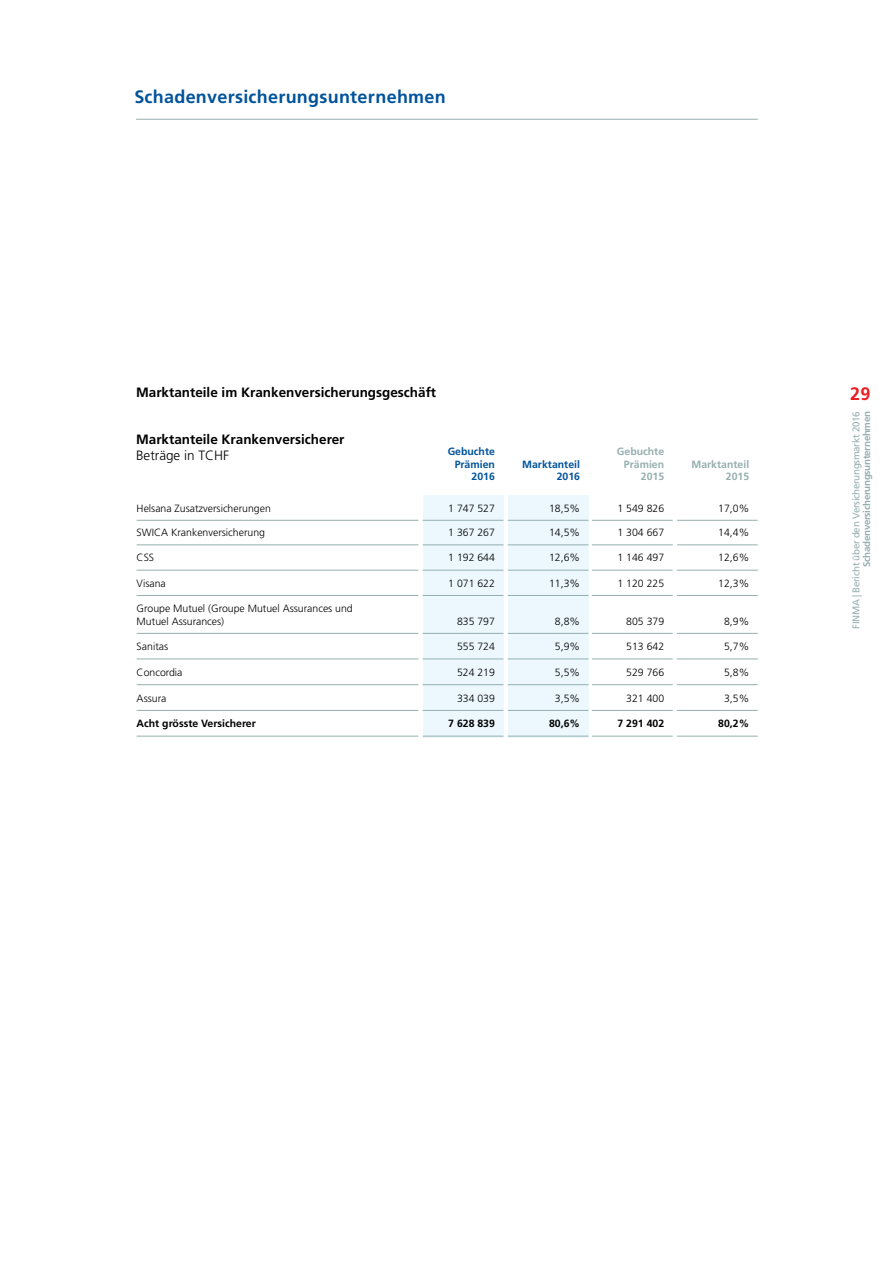
<style>
.page{position:relative;width:893px;height:1263px;background:#fff}
.page>*{position:absolute;margin:0;border:0;box-sizing:border-box;transform-origin:0 0}
.t1{font:700 18px "Frutiger LT Std";letter-spacing:.015em;color:#00539b}
.t2{font:700 18px "Frutiger LT Std";color:#ed1d24}
.t3{font:700 13.5px "Frutiger LT Std";color:#000}
.t4{font:300 13.5px "Frutiger LT Std";color:#000}
.t5{font:300 10.5px/12.6px "Frutiger LT Std";color:#000}
.t6{font:700 10.5px "Frutiger LT Std";color:#000}
.t7{font:700 10.5px/12.6px "Frutiger LT Std";color:#00539b;text-align:right}
.t8{font:700 10.5px/12.6px "Frutiger LT Std";color:#96afae;text-align:right}
.t9{font:9.75px "Frutiger LT Std";letter-spacing:-.03em;color:#96afae}
.t10{font:700 9.75px "Frutiger LT Std";letter-spacing:-.03em;color:#96afae}
</style>
<div class="page">
<hr style="left:136px;top:119px;width:622px;height:1px;background:#96afae">
<hr style="left:592px;top:736px;width:81px;height:1px;background:#96afae">
<hr style="left:677px;top:736px;width:81px;height:1px;background:#96afae">
<hr style="left:137px;top:520px;width:281px;height:1px;background:#96afae">
<hr style="left:137px;top:684px;width:281px;height:1px;background:#96afae">
<hr style="left:137px;top:659px;width:281px;height:1px;background:#96afae">
<hr style="left:137px;top:710px;width:281px;height:1px;background:#96afae">
<hr style="left:137px;top:545px;width:281px;height:1px;background:#96afae">
<hr style="left:137px;top:570px;width:281px;height:1px;background:#96afae">
<hr style="left:137px;top:595px;width:281px;height:1px;background:#96afae">
<hr style="left:137px;top:633px;width:281px;height:1px;background:#96afae">
<hr style="left:137px;top:736px;width:281px;height:1px;background:#96afae">
<div style="left:423px;top:495px;width:80px;height:242px;background:#ecf8fe"></div>
<div style="left:508px;top:495px;width:80px;height:242px;background:#ecf8fe"></div>
<hr style="left:423px;top:520px;width:80px;height:1px;background:#96afae">
<hr style="left:423px;top:684px;width:80px;height:1px;background:#96afae">
<hr style="left:423px;top:659px;width:80px;height:1px;background:#96afae">
<hr style="left:423px;top:710px;width:80px;height:1px;background:#96afae">
<hr style="left:423px;top:545px;width:80px;height:1px;background:#96afae">
<hr style="left:423px;top:570px;width:80px;height:1px;background:#96afae">
<hr style="left:423px;top:595px;width:80px;height:1px;background:#96afae">
<hr style="left:423px;top:633px;width:80px;height:1px;background:#96afae">
<hr style="left:423px;top:736px;width:80px;height:1px;background:#96afae">
<hr style="left:508px;top:520px;width:80px;height:1px;background:#96afae">
<hr style="left:508px;top:684px;width:80px;height:1px;background:#96afae">
<hr style="left:508px;top:659px;width:80px;height:1px;background:#96afae">
<hr style="left:508px;top:710px;width:80px;height:1px;background:#96afae">
<hr style="left:508px;top:545px;width:80px;height:1px;background:#96afae">
<hr style="left:508px;top:570px;width:80px;height:1px;background:#96afae">
<hr style="left:508px;top:595px;width:80px;height:1px;background:#96afae">
<hr style="left:508px;top:633px;width:80px;height:1px;background:#96afae">
<hr style="left:508px;top:736px;width:80px;height:1px;background:#96afae">
<hr style="left:592px;top:520px;width:81px;height:1px;background:#96afae">
<hr style="left:592px;top:684px;width:81px;height:1px;background:#96afae">
<hr style="left:592px;top:659px;width:81px;height:1px;background:#96afae">
<hr style="left:592px;top:710px;width:81px;height:1px;background:#96afae">
<hr style="left:592px;top:545px;width:81px;height:1px;background:#96afae">
<hr style="left:592px;top:570px;width:81px;height:1px;background:#96afae">
<hr style="left:592px;top:595px;width:81px;height:1px;background:#96afae">
<hr style="left:592px;top:633px;width:81px;height:1px;background:#96afae">
<hr style="left:677px;top:520px;width:81px;height:1px;background:#96afae">
<hr style="left:677px;top:684px;width:81px;height:1px;background:#96afae">
<hr style="left:677px;top:659px;width:81px;height:1px;background:#96afae">
<hr style="left:677px;top:710px;width:81px;height:1px;background:#96afae">
<hr style="left:677px;top:545px;width:81px;height:1px;background:#96afae">
<hr style="left:677px;top:570px;width:81px;height:1px;background:#96afae">
<hr style="left:677px;top:595px;width:81px;height:1px;background:#96afae">
<hr style="left:677px;top:633px;width:81px;height:1px;background:#96afae">
<h1 class="t1" style="left:134px;top:86px;width:313px">Schadenversicherungsunternehmen</h1>
<p class="t3" style="left:136px;top:384px;width:302px">Marktanteile im Krankenversicherungsgeschäft</p>
<h1 class="t2" style="left:850px;top:384px;width:22px">29</h1>
<p class="t3" style="left:136px;top:431px;width:210px">Marktanteile Krankenversicherer</p>
<p class="t4" style="left:136px;top:448px;width:95px">Beträge in TCHF</p>
<p class="t5" style="left:137px;top:502px;width:136px">Helsana Zusatzversicherungen</p>
<p class="t5" style="left:137px;top:526px;width:130px">SWICA Krankenversicherung</p>
<p class="t5" style="left:137px;top:552px;width:19px">CSS</p>
<p class="t5" style="left:137px;top:577px;width:31px">Visana</p>
<p class="t5" style="left:137px;top:602px;width:218px">Groupe Mutuel (Groupe Mutuel Assurances und<br>Mutuel Assurances)</p>
<p class="t7" style="left:448px;top:445px;width:49px">Gebuchte<br>Prämien<br>2016</p>
<p class="t7" style="left:522px;top:458px;width:59px">Marktanteil<br>2016</p>
<p class="t8" style="left:617px;top:445px;width:49px">Gebuchte<br>Prämien<br>2015</p>
<p class="t8" style="left:691px;top:458px;width:59px">Marktanteil<br>2015</p>
<p class="t5" style="left:448px;top:502px;width:48px">1 747 527</p>
<p class="t5" style="left:549px;top:502px;width:32px">18,5%</p>
<p class="t5" style="left:617px;top:502px;width:48px">1 549 826</p>
<p class="t5" style="left:718px;top:502px;width:32px">17,0%</p>
<p class="t5" style="left:448px;top:526px;width:48px">1 367 267</p>
<p class="t5" style="left:448px;top:552px;width:48px">1 192 644</p>
<p class="t5" style="left:448px;top:577px;width:48px">1 071 622</p>
<p class="t5" style="left:457px;top:615px;width:39px">835 797</p>
<p class="t5" style="left:549px;top:526px;width:32px">14,5%</p>
<p class="t5" style="left:549px;top:552px;width:32px">12,6%</p>
<p class="t5" style="left:549px;top:577px;width:32px">11,3%</p>
<p class="t5" style="left:555px;top:615px;width:27px">8,8%</p>
<p class="t5" style="left:617px;top:526px;width:48px">1 304 667</p>
<p class="t5" style="left:617px;top:552px;width:48px">1 146 497</p>
<p class="t5" style="left:617px;top:577px;width:48px">1 120 225</p>
<p class="t5" style="left:626px;top:615px;width:39px">805 379</p>
<p class="t5" style="left:718px;top:526px;width:32px">14,4%</p>
<p class="t5" style="left:718px;top:552px;width:32px">12,6%</p>
<p class="t5" style="left:718px;top:577px;width:32px">12,3%</p>
<p class="t5" style="left:724px;top:615px;width:27px">8,9%</p>
<p class="t9" style="left:850px;top:629px;width:219px;rotate:-90deg">FINMA | Bericht über den Versicherungsmarkt 2016</p>
<p class="t10" style="left:861px;top:567px;width:157px;rotate:-90deg">Schadenversicherungsunternehmen</p>
<p class="t5" style="left:137px;top:640px;width:33px">Sanitas</p>
<p class="t5" style="left:457px;top:640px;width:39px">555 724</p>
<p class="t5" style="left:555px;top:640px;width:27px">5,9%</p>
<p class="t5" style="left:626px;top:640px;width:39px">513 642</p>
<p class="t5" style="left:724px;top:640px;width:27px">5,7%</p>
<p class="t5" style="left:137px;top:666px;width:47px">Concordia</p>
<p class="t5" style="left:457px;top:666px;width:39px">524 219</p>
<p class="t5" style="left:555px;top:666px;width:27px">5,5%</p>
<p class="t5" style="left:626px;top:666px;width:39px">529 766</p>
<p class="t5" style="left:724px;top:666px;width:27px">5,8%</p>
<p class="t5" style="left:137px;top:692px;width:31px">Assura</p>
<p class="t5" style="left:457px;top:692px;width:39px">334 039</p>
<p class="t5" style="left:555px;top:692px;width:27px">3,5%</p>
<p class="t5" style="left:626px;top:692px;width:39px">321 400</p>
<p class="t5" style="left:724px;top:692px;width:27px">3,5%</p>
<p class="t6" style="left:137px;top:718px;width:121px">Acht grösste Versicherer</p>
<p class="t6" style="left:448px;top:718px;width:48px">7 628 839</p>
<p class="t6" style="left:549px;top:718px;width:32px">80,6%</p>
<p class="t6" style="left:617px;top:718px;width:48px">7 291 402</p>
<p class="t6" style="left:718px;top:718px;width:32px">80,2%</p>
</div>
